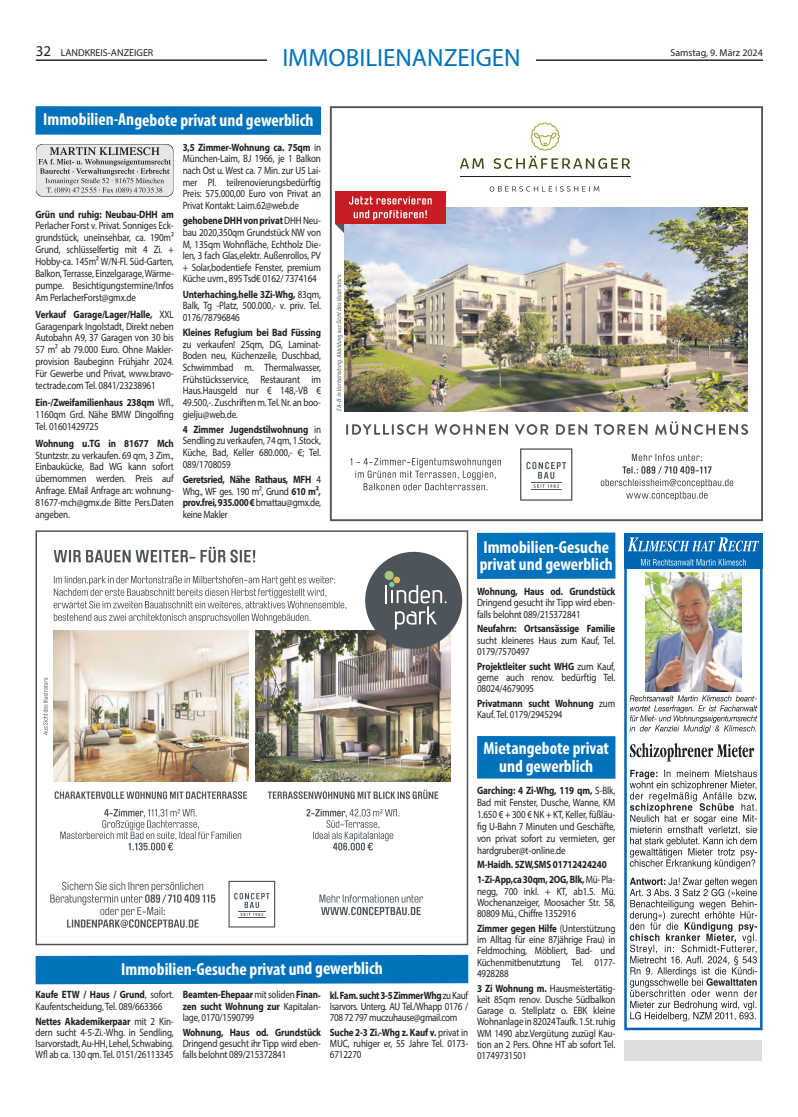
<style>
.page{position:relative;width:798px;height:1117px;background:#fff}
.page>*{position:absolute;margin:0;border:0;box-sizing:border-box;transform-origin:0 0}
.t1{font:25px "Myriad Pro";color:#0072bc}
.t2{font:700 condensed 17.5px/17.5px "Myriad Pro";color:#fff;text-align:center}
.t3{font:10.62px/11.2px "Myriad Pro";letter-spacing:-.015em;color:#231f20;text-align:justify;scale:.85 1}
.t4{font:700 10.62px/11.6px "Myriad Pro";letter-spacing:-.015em;color:#231f20;text-align:justify;scale:.85 1}
.t5{font:10px "Myriad Pro";color:#231f20}
.s1{font-size:15px}
.s2{font-weight:700}
.s3{font-weight:400}
</style>
<div class="page">
<div style="left:624px;top:1039px;width:137px;height:20px;background:#dcdddf"></div>
<hr style="left:36px;top:60px;width:726px;height:1px;background:#231f20">
<div style="left:477px;top:735px;width:138px;height:43px;background:#0072bc"></div>
<div style="left:35px;top:106px;width:286px;height:29px;background:#0072bc"></div>
<div style="left:36px;top:144px;width:137px;height:53px;background:#e6e7e9;border-radius:7px"></div>
<div style="left:35px;top:144px;width:139px;height:53px;border:1px solid #231f20;border-radius:8px"></div>
<svg style="left:38px;top:147px;width:133px;height:47px"></svg>
<svg style="left:36px;top:954px;width:432px;height:30px;background:#0e79bf"></svg>
<div style="left:624px;top:533px;width:138px;height:496px;border:2px solid #0166b3"></div>
<div style="left:624px;top:533px;width:138px;height:36px;background:#0166b3"></div>
<svg style="left:627px;top:537px;width:131px;height:14px"></svg>
<svg style="left:640px;top:559px;width:105px;height:6px"></svg>
<svg style="left:629px;top:743px;width:124px;height:18px"></svg>
<svg style="left:629px;top:769px;width:127px;height:99px"></svg>
<svg style="left:629px;top:877px;width:127px;height:144px"></svg>
<svg style="left:629px;top:695px;width:128px;height:38px"></svg>
<img style="left:645px;top:572px;width:96px;height:119px">
<svg style="left:335px;top:224px;width:9px;height:9px"></svg>
<svg style="left:346px;top:424px;width:81px;height:11px"></svg>
<svg style="left:434px;top:424px;width:73px;height:11px"></svg>
<svg style="left:515px;top:424px;width:33px;height:11px"></svg>
<svg style="left:556px;top:424px;width:31px;height:11px"></svg>
<svg style="left:594px;top:424px;width:53px;height:11px"></svg>
<svg style="left:655px;top:421px;width:92px;height:14px"></svg>
<svg style="left:460px;top:158px;width:24px;height:11px"></svg>
<hr style="left:460px;top:176px;width:170px;height:1px;background:#231f20">
<svg style="left:493px;top:122px;width:137px;height:47px"></svg>
<svg style="left:489px;top:186px;width:110px;height:5px"></svg>
<svg style="left:520px;top:448px;width:52px;height:52px"></svg>
<img style="left:344px;top:207px;width:403px;height:204px">
<svg style="left:336px;top:274px;width:6px;height:137px"></svg>
<div style="left:335px;top:191px;width:110px;height:33px;background:#c61c22"></div>
<svg style="left:350px;top:458px;width:151px;height:32px"></svg>
<svg style="left:600px;top:454px;width:133px;height:46px"></svg>
<div style="left:330px;top:106px;width:432px;height:415px;border:2px solid #4d545a"></div>
<svg style="left:348px;top:196px;width:83px;height:8px"></svg>
<svg style="left:353px;top:210px;width:73px;height:10px"></svg>
<img style="left:53px;top:630px;width:195px;height:151px">
<img style="left:255px;top:630px;width:195px;height:151px">
<svg style="left:228px;top:880px;width:47px;height:47px"></svg>
<svg style="left:50px;top:881px;width:165px;height:46px"></svg>
<svg style="left:319px;top:894px;width:104px;height:21px"></svg>
<svg style="left:43px;top:677px;width:5px;height:57px"></svg>
<svg style="left:54px;top:546px;width:201px;height:16px"></svg>
<div style="left:365px;top:551px;width:97px;height:97px;background:#4d545a;border-radius:50%"></div>
<div style="left:393px;top:576px;width:7px;height:7px;background:#d8bd50;border-radius:50%"></div>
<div style="left:384px;top:570px;width:9px;height:10px;background:#a4c779;border-radius:50%"></div>
<svg style="left:385px;top:581px;width:62px;height:48px"></svg>
<svg style="left:60px;top:809px;width:181px;height:41px"></svg>
<svg style="left:306px;top:808px;width:93px;height:42px"></svg>
<svg style="left:267px;top:789px;width:171px;height:9px"></svg>
<svg style="left:55px;top:791px;width:192px;height:7px"></svg>
<svg style="left:54px;top:575px;width:292px;height:48px"></svg>
<div style="left:477px;top:532px;width:138px;height:47px;background:#0072bc"></div>
<div style="left:267px;top:49px;width:268px;height:24px;background:#fff"></div>
<p class="t5" style="left:36px;top:49px;width:119px"><span class="s1">32</span> LANDKREIS-ANZEIGER</p>
<p class="t5" style="left:670px;top:49px;width:94px">Samstag, 9. März 2024</p>
<p class="t1" style="left:282px;top:49px;width:240px">IMMOBILIENANZEIGEN</p>
<p class="t2" style="left:43px;top:112px;width:272px">Immobilien-Angebote privat und gewerblich</p>
<p class="t3" style="left:35px;top:209px;width:164px;line-height:11.9px"><span class="s2">Grün und ruhig: Neubau-DHH am </span>Perlacher Forst v. Privat. Sonniges Eck&shy;grundstück, uneinsehbar, ca. 190m²<br>Grund, schlüsselfertig mit 4 Zi. + Hobby-ca. 145m² W/N-Fl. Süd-Garten, Balkon, Terrasse, Einzelgarage, Wärme&shy;pumpe. Besichtigungstermine/Infos Am PerlacherForst@gmx.de</p>
<p class="t3" style="left:35px;top:309px;width:164px;line-height:11.9px"><span class="s2">Verkauf Garage/Lager/Halle,</span> XXL Garagenpark Ingolstadt, Direkt neben Autobahn A9, 37 Garagen von 30 bis 57 m² ab 79.000 Euro. Ohne Makler&shy;provision Baubeginn Frühjahr 2024.<br>Für Gewerbe und Privat, www.bravo&shy;tectrade.com Tel. 0841/23238961</p>
<p class="t3" style="left:35px;top:397px;width:164px;line-height:11.9px"><span class="s2">Ein-/Zweifamilienhaus 238qm</span> Wfl., 1160qm Grd. Nähe BMW Dingolfing Tel. 01601429725</p>
<p class="t3" style="left:35px;top:438px;width:164px;line-height:11.9px"><span class="s2">Wohnung u.TG in 81677 Mch </span>Stuntzstr. zu verkaufen. 69 qm, 3 Zim., Einbaukücke, Bad WG kann sofort übernommen werden. Preis auf Anfrage. EMail Anfrage an: wohnung-81677-mch@gmx.de Bitte Pers.Daten angeben.</p>
<p class="t3" style="left:183px;top:142px;width:164px;line-height:11.6px"><span class="s2">3,5 Zimmer-Wohnung ca. 75qm</span> in München-Laim, BJ 1966, je 1 Balkon nach Ost u. West ca. 7 Min. zur U5 Lai&shy;mer Pl. teilrenovierungsbedürftig Preis: 575.000,00 Euro von Privat an Privat Kontakt: Laim.62@web.de</p>
<p class="t3" style="left:183px;top:216px;width:164px;line-height:11.6px"><span class="s2">gehobene DHH von privat</span> DHH Neu&shy;bau 2020,350qm Grundstück NW von M, 135qm Wohnfläche, Echtholz Die&shy;len, 3 fach Glas,elektr. Außenrollos, PV + Solar,bodentiefe Fenster, premium Küche uvm., 895 Tsd€ 0162/ 7374164</p>
<p class="t3" style="left:183px;top:289px;width:164px;line-height:11.6px"><span class="s2">Unterhaching,helle 3Zi-Whg,</span> 83qm, Balk, Tg -Platz, 500.000,- v. priv. Tel.<br>0176/78796846</p>
<p class="t3" style="left:183px;top:327px;width:164px;line-height:11.6px"><span class="s2">Kleines Refugium bei Bad Füssing </span>zu verkaufen! 25qm, DG, Laminat-Boden neu, Küchenzeile, Duschbad, Schwimmbad m. Thermalwasser, Frühstücksservice, Restaurant im Haus.Hausgeld nur € 148,-VB € 49.500,-. Zuschriften m. Tel. Nr. an boo&shy;gielju@web.de.</p>
<p class="t3" style="left:183px;top:424px;width:164px;line-height:11.6px"><span class="s2">4 Zimmer Jugendstilwohnung</span> in Sendling zu verkaufen, 74 qm, 1.Stock, Küche, Bad, Keller 680.000,- €; Tel.<br>089/1708059</p>
<p class="t4" style="left:183px;top:474px;width:164px">Geretsried, Nähe Rathaus, MFH <span class="s3">4<br>Whg., WF ges. 190 m², Grund</span> 610 m², prov.frei, 935.000 € <span class="s3">bmattau@gmx.de, keine Makler</span></p>
<p class="t2" style="left:479px;top:539px;width:134px;text-align:left">Immobilien-Gesuche privat und gewerblich</p>
<p class="t3" style="left:477px;top:586px;width:164px"><span class="s2">Wohnung, Haus od. Grundstück </span>Dringend gesucht ihr Tipp wird eben&shy;falls belohnt 089/215372841</p>
<p class="t3" style="left:477px;top:624px;width:164px"><span class="s2">Neufahrn: Ortsansässige Familie </span>sucht kleineres Haus zum Kauf, Tel.<br>0179/7570497</p>
<p class="t3" style="left:477px;top:661px;width:164px"><span class="s2">Projektleiter sucht WHG</span> zum Kauf, gerne auch renov. bedürftig Tel.<br>08024/4679095</p>
<p class="t3" style="left:477px;top:698px;width:164px"><span class="s2">Privatmann sucht Wohnung</span> zum<br>Kauf. Tel. 0179/2945294</p>
<p class="t2" style="left:121px;top:961px;width:263px">Immobilien-Gesuche privat und gewerblich</p>
<p class="t3" style="left:35px;top:989px;width:164px"><span class="s2">Kaufe ETW / Haus / Grund</span>, sofort.<br>Kaufentscheidung, Tel. 089/663366</p>
<p class="t3" style="left:35px;top:1015px;width:164px"><span class="s2">Nettes Akademikerpaar</span> mit 2 Kin&shy;dern sucht 4-5-Zi.-Whg. in Sendling, Isarvorstadt, Au-HH, Lehel, Schwabing.<br>Wfl ab ca. 130 qm. Tel. 0151/26113345</p>
<p class="t4" style="left:183px;top:989px;width:164px;line-height:11.2px">Beamten-Ehepaar <span class="s3">mit soliden</span> Finan&shy;zen sucht Wohnung zur <span class="s3">Kapitalan&shy;lage, 0170/1590799</span></p>
<p class="t3" style="left:183px;top:1027px;width:164px"><span class="s2">Wohnung, Haus od. Grundstück </span>Dringend gesucht ihr Tipp wird eben&shy;falls belohnt 089/215372841</p>
<p class="t3" style="left:330px;top:990px;width:164px"><span class="s2">kl. Fam. sucht 3-5 Zimmer Whg</span> zu Kauf Isarvors. Unterg. AU Tel./Whapp 0176 / 708 72 797 muczuhause@gmail.com</p>
<p class="t3" style="left:330px;top:1027px;width:164px"><span class="s2">Suche 2-3 Zi.-Whg z. Kauf v.</span> privat in MUC, ruhiger er, 55 Jahre Tel. 0173- 6712270</p>
<p class="t2" style="left:483px;top:741px;width:127px">Mietangebote privat und gewerblich</p>
<p class="t3" style="left:477px;top:785px;width:164px;line-height:11.9px"><span class="s2">Garching: 4 Zi-Whg, 119 qm,</span> S-Blk, Bad mit Fenster, Dusche, Wanne, KM 1.650 € + 300 € NK + KT, Keller, füßläu&shy;fig U-Bahn 7 Minuten und Geschäfte, von privat sofort zu vermieten, ger hardgruber@t-online.de</p>
<p class="t4" style="left:477px;top:859px;width:154px">M-Haidh. 5ZW,SMS 01712424240</p>
<p class="t3" style="left:477px;top:874px;width:164px"><span class="s2">1-Zi-App,ca 30qm, 2OG, Blk,</span> Mü- Pla&shy;negg, 700 inkl. + KT, ab1.5. Mü.<br>Wochenanzeiger, Moosacher Str. 58, 80809 Mü., Chiffre 1352916</p>
<p class="t3" style="left:477px;top:923px;width:164px"><span class="s2">Zimmer gegen Hilfe</span> (Unterstützung im Alltag für eine 87jährige Frau) in Feldmoching, Möbliert, Bad- und Küchenmitbenutztung Tel. 0177- 4928288</p>
<p class="t3" style="left:477px;top:983px;width:164px"><span class="s2">3 Zi Wohnung m.</span> Hausmeistertätig&shy;keit 85qm renov. Dusche Südbalkon Garage o. Stellplatz o. EBK kleine Wohnanlage in 82024 Taufk. 1.St. ruhig WM 1490 abz.Vergütung zuzügl Kau&shy;tion an 2 Pers. Ohne HT ab sofort Tel.<br>01749731501</p>
</div>
